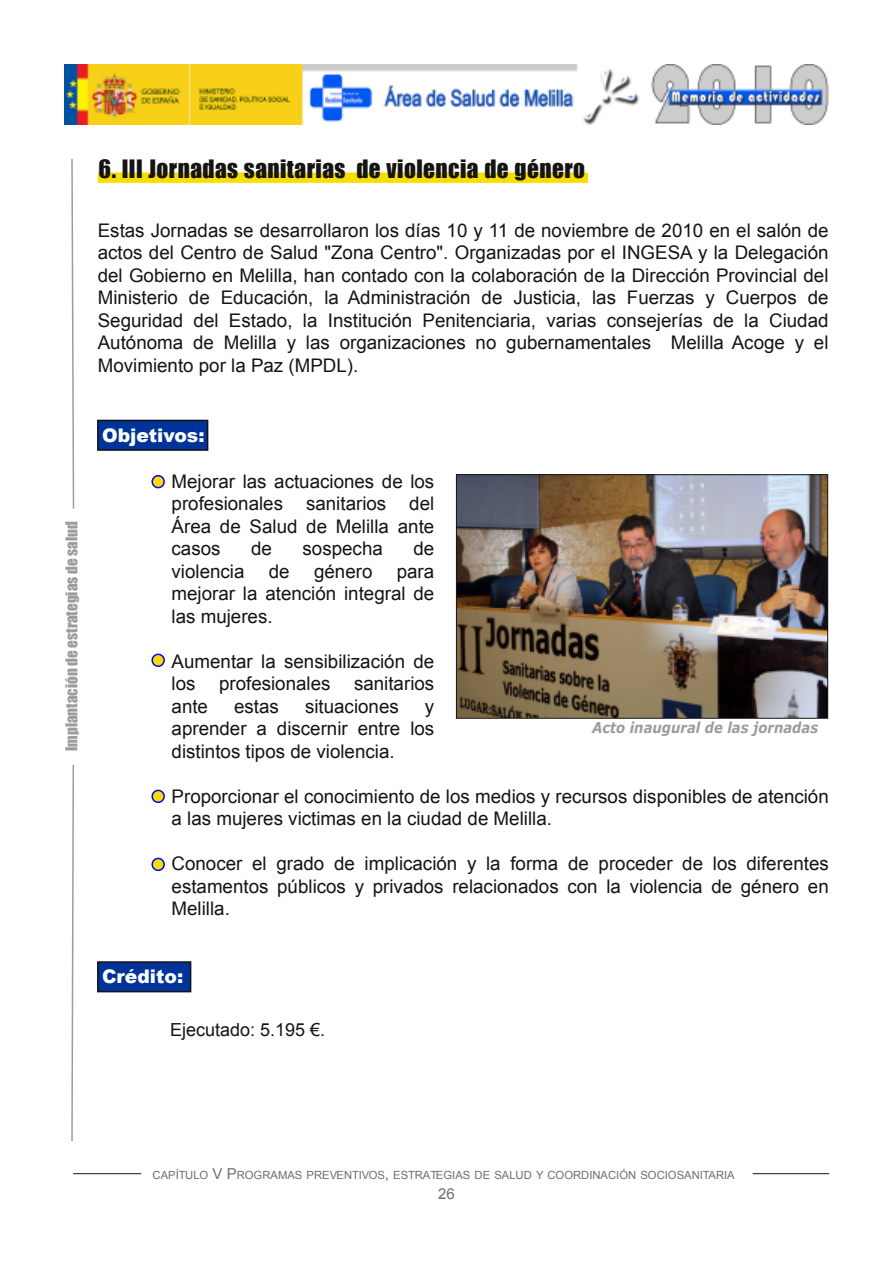
<style>
.page{position:relative;width:893px;height:1263px;background:#fff}
.page>*{position:absolute;margin:0;border:0;box-sizing:border-box;transform-origin:0 0}
.t1{font:23.25px "Impact";letter-spacing:.02em;color:#161413}
.t2{font:18.75px/22.5px "Arial";color:#161413;text-align:justify}
.t3{font:900 18.75px "Arial";color:#fff}
.t4{font:18px "Arial";color:#161413}
.t5{font:15px "Impact";color:#9a9c9e}
.t6{font:italic 700 15px "Verdana";color:#9a9c9e;scale:.88 1}
.t7{font:15px "Arial";color:#6d6e6f}
.t8{font:11.25px "Arial";color:#6d6e6f}
.s1{font-size:15px}
</style>
<div class="page">
<hr style="left:73px;top:1173px;width:68px;height:1px;background:#161413">
<img style="left:65px;top:65px;width:764px;height:60px">
<hr style="left:753px;top:1173px;width:76px;height:1px;background:#161413">
<svg style="left:71px;top:764px;width:3px;height:377px"></svg>
<svg style="left:71px;top:159px;width:4px;height:350px"></svg>
<div style="left:99px;top:173px;width:488px;height:9px;background:#f7de00"></div>
<div style="left:98px;top:172px;width:490px;height:11px;border:2px solid #f7de00"></div>
<div style="left:98px;top:420px;width:110px;height:30px;background:#039"></div>
<div style="left:97px;top:420px;width:111px;height:31px;border:2px solid #161413"></div>
<div style="left:152px;top:476px;width:12px;height:12px;background:#f7de00;border-radius:50%"></div>
<div style="left:151px;top:475px;width:14px;height:13px;border:2px solid #00f;border-radius:50%"></div>
<img style="left:458px;top:476px;width:368px;height:241px">
<div style="left:456px;top:474px;width:372px;height:245px;border:1px solid #161413"></div>
<div style="left:152px;top:654px;width:12px;height:12px;background:#f7de00;border-radius:50%"></div>
<div style="left:151px;top:653px;width:14px;height:14px;border:2px solid #00f;border-radius:50%"></div>
<div style="left:152px;top:790px;width:12px;height:12px;background:#f7de00;border-radius:50%"></div>
<div style="left:151px;top:790px;width:14px;height:13px;border:2px solid #00f;border-radius:50%"></div>
<div style="left:152px;top:858px;width:12px;height:12px;background:#f7de00;border-radius:50%"></div>
<div style="left:151px;top:858px;width:14px;height:13px;border:2px solid #00f;border-radius:50%"></div>
<div style="left:98px;top:962px;width:93px;height:30px;background:#039"></div>
<div style="left:97px;top:961px;width:94px;height:31px;border:2px solid #161413"></div>
<p class="t1" style="left:99px;top:156px;width:488px">6. III Jornadas sanitarias de violencia de género</p>
<p class="t2" style="left:98px;top:219px;width:732px">Estas Jornadas se desarrollaron los días 10 y 11 de noviembre de 2010 en el salón de actos del Centro de Salud "Zona Centro". Organizadas por el INGESA y la Delegación del Gobierno en Melilla, han contado con la colaboración de la Dirección Provincial del Ministerio de Educación, la Administración de Justicia, las Fuerzas y Cuerpos de Seguridad del Estado, la Institución Penitenciaria, varias consejerías de la Ciudad Autónoma de Melilla y las organizaciones no gubernamentales Melilla Acoge y el Movimiento por la Paz (MPDL).</p>
<p class="t5" style="left:63px;top:751px;width:231px;rotate:-90deg">Implantación de estrategias de salud</p>
<p class="t3" style="left:102px;top:424px;width:104px">Objetivos:</p>
<p class="t2" style="left:172px;top:470px;width:264px">Mejorar las actuaciones de los profesionales sanitarios del Área de Salud de Melilla ante casos</p>
<p class="t2" style="left:251px;top:537px;width:22px">de</p>
<p class="t2" style="left:303px;top:537px;width:82px">sospecha</p>
<p class="t2" style="left:413px;top:537px;width:22px">de</p>
<p class="t2" style="left:172px;top:560px;width:74px">violencia</p>
<p class="t2" style="left:269px;top:560px;width:22px">de</p>
<p class="t2" style="left:314px;top:560px;width:60px">género</p>
<p class="t2" style="left:172px;top:560px;width:264px;text-indent:225px">para mejorar la atención integral de las mujeres.</p>
<p class="t2" style="left:172px;top:650px;width:264px">Aumentar la sensibilización de los</p>
<p class="t2" style="left:219px;top:672px;width:113px">profesionales</p>
<p class="t2" style="left:354px;top:672px;width:82px">sanitarios</p>
<p class="t2" style="left:172px;top:695px;width:38px">ante</p>
<p class="t2" style="left:234px;top:695px;width:46px">estas</p>
<p class="t2" style="left:305px;top:695px;width:95px">situaciones</p>
<p class="t2" style="left:172px;top:695px;width:264px;text-indent:253px">y aprender a discernir entre los distintos tipos de violencia.</p>
<p class="t2" style="left:172px;top:785px;width:659px">Proporcionar el conocimiento de los medios y recursos disponibles de atención a las mujeres victimas en la ciudad de Melilla.</p>
<p class="t2" style="left:172px;top:852px;width:659px">Conocer el grado de implicación y la forma de proceder de los diferentes estamentos públicos y privados relacionados con la violencia de género en Melilla.</p>
<p class="t6" style="left:592px;top:719px;width:258px">Acto inaugural de las jornadas</p>
<p class="t3" style="left:102px;top:966px;width:83px">Crédito:</p>
<p class="t4" style="left:170px;top:1019px;width:157px">Ejecutado: 5.195 €.</p>
<p class="t8" style="left:153px;top:1168px;width:584px">CAPÍTULO <span class="s1">V P</span>ROGRAMAS PREVENTIVOS<span class="s1">,</span> ESTRATEGIAS DE SALUD Y COORDINACIÓN SOCIOSANITARIA</p>
<p class="t7" style="left:438px;top:1185px;width:18px">26</p>
</div>
